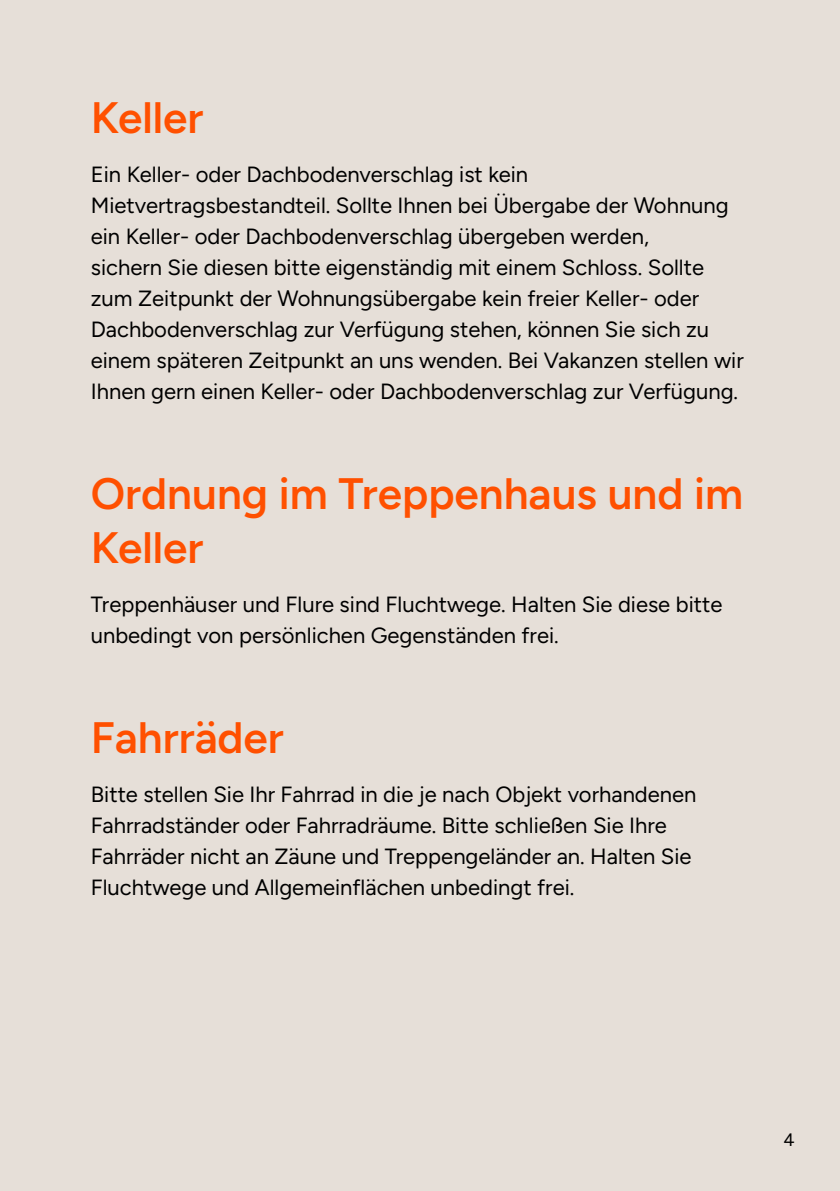
<style>
.page{position:relative;width:840px;height:1191px;background:#fff}
.page>*{position:absolute;margin:0;border:0;box-sizing:border-box;transform-origin:0 0}
.t1{font:600 44px/54px "Figtree";color:#ff5000}
.t2{font:22px/31px "Figtree";color:#000}
.t3{font:18px "Figtree";color:#000}
</style>
<div class="page">
<div style="left:0;top:0;width:839px;height:1191px;background:#e6dfd8"></div>
<h1 class="t1" style="left:91px;top:90px;width:114px">Keller</h1>
<p class="t2" style="left:91px;top:159px;width:654px">Ein Keller- oder Dachbodenverschlag ist kein Mietvertragsbestandteil. Sollte Ihnen bei Übergabe der Wohnung ein Keller- oder Dachbodenverschlag übergeben werden,<br>sichern Sie diesen bitte eigenständig mit einem Schloss. Sollte zum Zeitpunkt der Wohnungsübergabe kein freier Keller- oder Dachbodenverschlag zur Verfügung stehen, können Sie sich zu einem späteren Zeitpunkt an uns wenden. Bei Vakanzen stellen wir Ihnen gern einen Keller- oder Dachbodenverschlag zur Verfügung.</p>
<h1 class="t1" style="left:91px;top:466px;width:653px">Ordnung im Treppenhaus und im<br>Keller</h1>
<p class="t2" style="left:91px;top:589px;width:632px">Treppenhäuser und Flure sind Fluchtwege. Halten Sie diese bitte unbedingt von persönlichen Gegenständen frei.</p>
<h1 class="t1" style="left:91px;top:710px;width:194px">Fahrräder</h1>
<p class="t2" style="left:91px;top:779px;width:607px">Bitte stellen Sie Ihr Fahrrad in die je nach Objekt vorhandenen Fahrradständer oder Fahrradräume. Bitte schließen Sie Ihre Fahrräder nicht an Zäune und Treppengeländer an. Halten Sie Fluchtwege und Allgemeinflächen unbedingt frei.</p>
<p class="t3" style="left:783px;top:1129px;width:13px">4</p>
</div>
